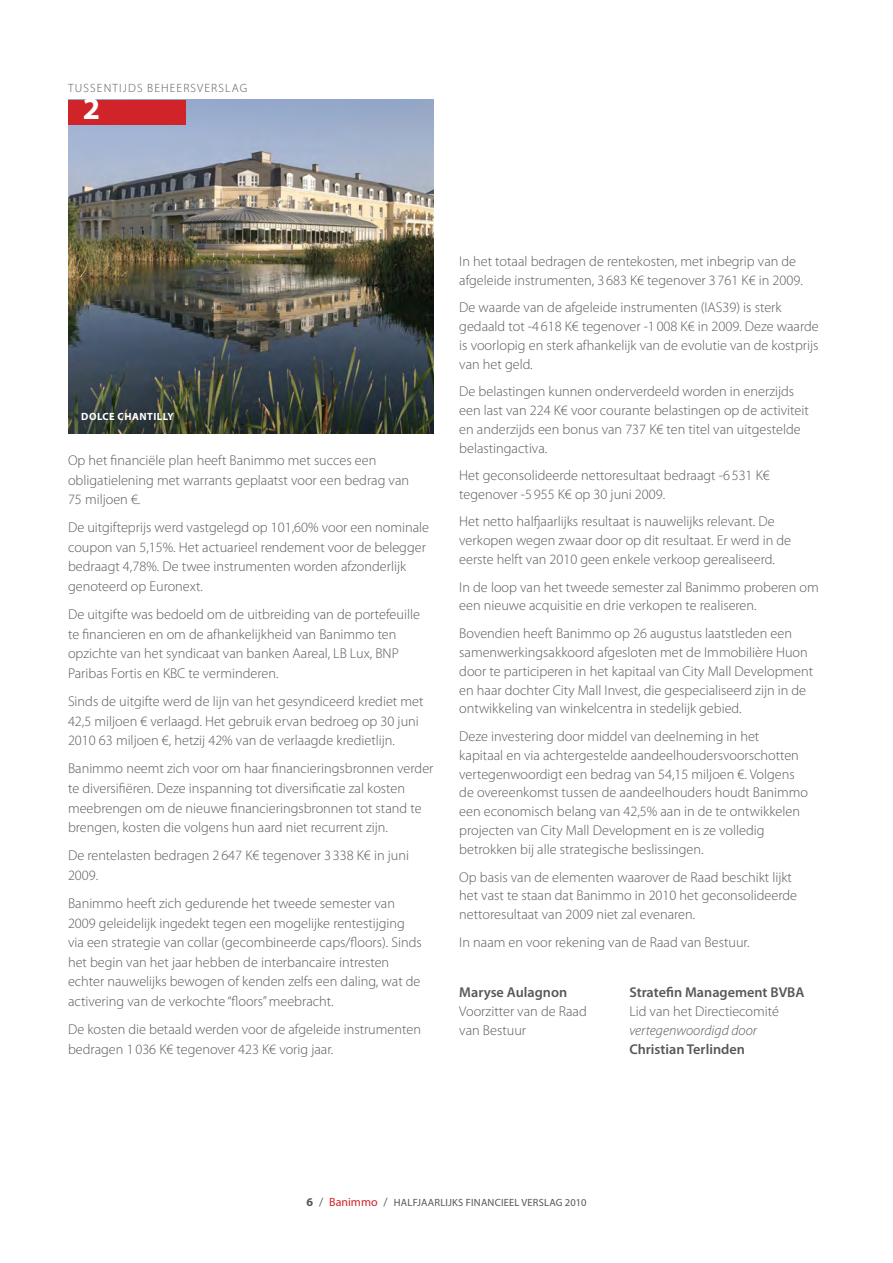
<style>
.page{position:relative;width:893px;height:1263px;background:#fff}
.page>*{position:absolute;margin:0;border:0;box-sizing:border-box;transform-origin:0 0}
._00_Titre_1_0{font:700 31.2px "Myriad Pro";color:#fff}
._02_Texte{font:300 14.25px/18.9px "Myriad Pro";color:#57585a}
._02_Texte-2{font:600 14.25px "Myriad Pro";color:#57585a}
._02_Texte-3{font:italic 300 14.25px "Myriad Pro";color:#57585a}
.t1{font:300 12px "Myriad Pro";letter-spacing:.095em;color:#57585a}
.t2{font:10.5px "Myriad Pro";letter-spacing:.02em;color:#57585a}
.Titre_graphique{font:700 10.5px "Myriad Pro";letter-spacing:.045em;color:#fff}
.s1{font-weight:700;font-size:12px}
.s2{font-size:12px}
.s3{font-size:12px;color:#d1232a}
</style>
<div class="page">
<img style="left:68px;top:100px;width:366px;height:333px">
<div style="left:68px;top:100px;width:118px;height:25px;background:#d1232a"></div>
<p class="t1" style="left:68px;top:81px;width:181px">TUSSENTIJDS BEHEERSVERSLAG</p>
<p class="_00_Titre_1_0" style="left:83px;top:89px;width:19px">2</p>
<p class="Titre_graphique" style="left:81px;top:410px;width:94px">DOLCE CHANTILLY</p>
<p class="_02_Texte" style="left:68px;top:450px;width:343px;line-height:19.6px">Op het financiële plan heeft Banimmo met succes een obligatielening met warrants geplaatst voor een bedrag van<br>75 miljoen €.</p>
<p class="_02_Texte" style="left:68px;top:518px;width:363px;line-height:19.6px">De uitgifteprijs werd vastgelegd op 101,60% voor een nominale coupon van 5,15%. Het actuarieel rendement voor de belegger bedraagt 4,78%. De twee instrumenten worden afzonderlijk genoteerd op Euronext.</p>
<p class="_02_Texte" style="left:68px;top:604px;width:353px;line-height:19.6px">De uitgifte was bedoeld om de uitbreiding van de portefeuille te financieren en om de afhankelijkheid van Banimmo ten opzichte van het syndicaat van banken Aareal, LB Lux, BNP Paribas Fortis en KBC te verminderen.</p>
<p class="_02_Texte" style="left:68px;top:691px;width:357px;line-height:19.6px">Sinds de uitgifte werd de lijn van het gesyndiceerd krediet met<br>42,5 miljoen € verlaagd. Het gebruik ervan bedroeg op 30 juni<br>2010 63 miljoen €, hetzij 42% van de verlaagde kredietlijn.</p>
<p class="_02_Texte" style="left:68px;top:759px;width:367px;line-height:19.6px">Banimmo neemt zich voor om haar financieringsbronnen verder te diversifiëren. Deze inspanning tot diversificatie zal kosten meebrengen om de nieuwe financieringsbronnen tot stand te brengen, kosten die volgens hun aard niet recurrent zijn.</p>
<p class="_02_Texte" style="left:68px;top:846px;width:342px;line-height:19.6px">De rentelasten bedragen 2 647 K€ tegenover 3 338 K€ in juni<br>2009.</p>
<p class="_02_Texte" style="left:68px;top:893px;width:355px;line-height:19.6px">Banimmo heeft zich gedurende het tweede semester van 2009 geleidelijk ingedekt tegen een mogelijke rentestijging via een strategie van collar (gecombineerde caps/floors). Sinds het begin van het jaar hebben de interbancaire intresten echter nauwelijks bewogen of kenden zelfs een daling, wat de activering van de verkochte “floors” meebracht.</p>
<p class="_02_Texte" style="left:68px;top:1019px;width:354px;line-height:19.6px">De kosten die betaald werden voor de afgeleide instrumenten bedragen 1 036 K€ tegenover 423 K€ vorig jaar.</p>
<p class="_02_Texte" style="left:459px;top:251px;width:345px">In het totaal bedragen de rentekosten, met inbegrip van de afgeleide instrumenten, 3 683 K€ tegenover 3 761 K€ in 2009.</p>
<p class="_02_Texte" style="left:459px;top:298px;width:361px">De waarde van de afgeleide instrumenten (IAS39) is sterk gedaald tot -4 618 K€ tegenover -1 008 K€ in 2009. Deze waarde is voorlopig en sterk afhankelijk van de evolutie van de kostprijs van het geld.</p>
<p class="_02_Texte" style="left:459px;top:382px;width:351px">De belastingen kunnen onderverdeeld worden in enerzijds een last van 224 K€ voor courante belastingen op de activiteit en anderzijds een bonus van 737 K€ ten titel van uitgestelde belastingactiva.</p>
<p class="_02_Texte" style="left:459px;top:466px;width:312px">Het geconsolideerde nettoresultaat bedraagt -6 531 K€ tegenover -5 955 K€ op 30 juni 2009.</p>
<p class="_02_Texte" style="left:459px;top:512px;width:333px">Het netto halfjaarlijks resultaat is nauwelijks relevant. De verkopen wegen zwaar door op dit resultaat. Er werd in de eerste helft van 2010 geen enkele verkoop gerealiseerd.</p>
<p class="_02_Texte" style="left:459px;top:577px;width:361px">In de loop van het tweede semester zal Banimmo proberen om een nieuwe acquisitie en drie verkopen te realiseren.</p>
<p class="_02_Texte" style="left:459px;top:623px;width:355px">Bovendien heeft Banimmo op 26 augustus laatstleden een samenwerkingsakkoord afgesloten met de Immobilière Huon door te participeren in het kapitaal van City Mall Development en haar dochter City Mall Invest, die gespecialiseerd zijn in de ontwikkeling van winkelcentra in stedelijk gebied.</p>
<p class="_02_Texte" style="left:459px;top:726px;width:350px">Deze investering door middel van deelneming in het<br>kapitaal en via achtergestelde aandeelhoudersvoorschotten vertegenwoordigt een bedrag van 54,15 miljoen €. Volgens de overeenkomst tussen de aandeelhouders houdt Banimmo een economisch belang van 42,5% aan in de te ontwikkelen projecten van City Mall Development en is ze volledig betrokken bij alle strategische beslissingen.</p>
<p class="_02_Texte" style="left:459px;top:867px;width:339px">Op basis van de elementen waarover de Raad beschikt lijkt het vast te staan dat Banimmo in 2010 het geconsolideerde nettoresultaat van 2009 niet zal evenaren.</p>
<p class="_02_Texte" style="left:459px;top:932px;width:292px">In naam en voor rekening van de Raad van Bestuur.</p>
<p class="_02_Texte-2" style="left:459px;top:983px;width:109px">Maryse Aulagnon</p>
<p class="_02_Texte-2" style="left:629px;top:983px;width:177px">Stratefin Management BVBA</p>
<p class="_02_Texte" style="left:459px;top:1002px;width:129px">Voorzitter van de Raad</p>
<p class="_02_Texte" style="left:629px;top:1002px;width:151px">Lid van het Directiecomité</p>
<p class="_02_Texte" style="left:459px;top:1020px;width:68px">van Bestuur</p>
<p class="_02_Texte-3" style="left:629px;top:1021px;width:129px">vertegenwoordigd door</p>
<p class="_02_Texte-2" style="left:629px;top:1040px;width:117px">Christian Terlinden</p>
<p class="t2" style="left:306px;top:1195px;width:282px"><span class="s1">6</span> <span class="s2">/</span> <span class="s3">Banimmo</span> <span class="s2">/</span> HALFJAARLIJKS FINANCIEEL VERSLAG 2010</p>
</div>
